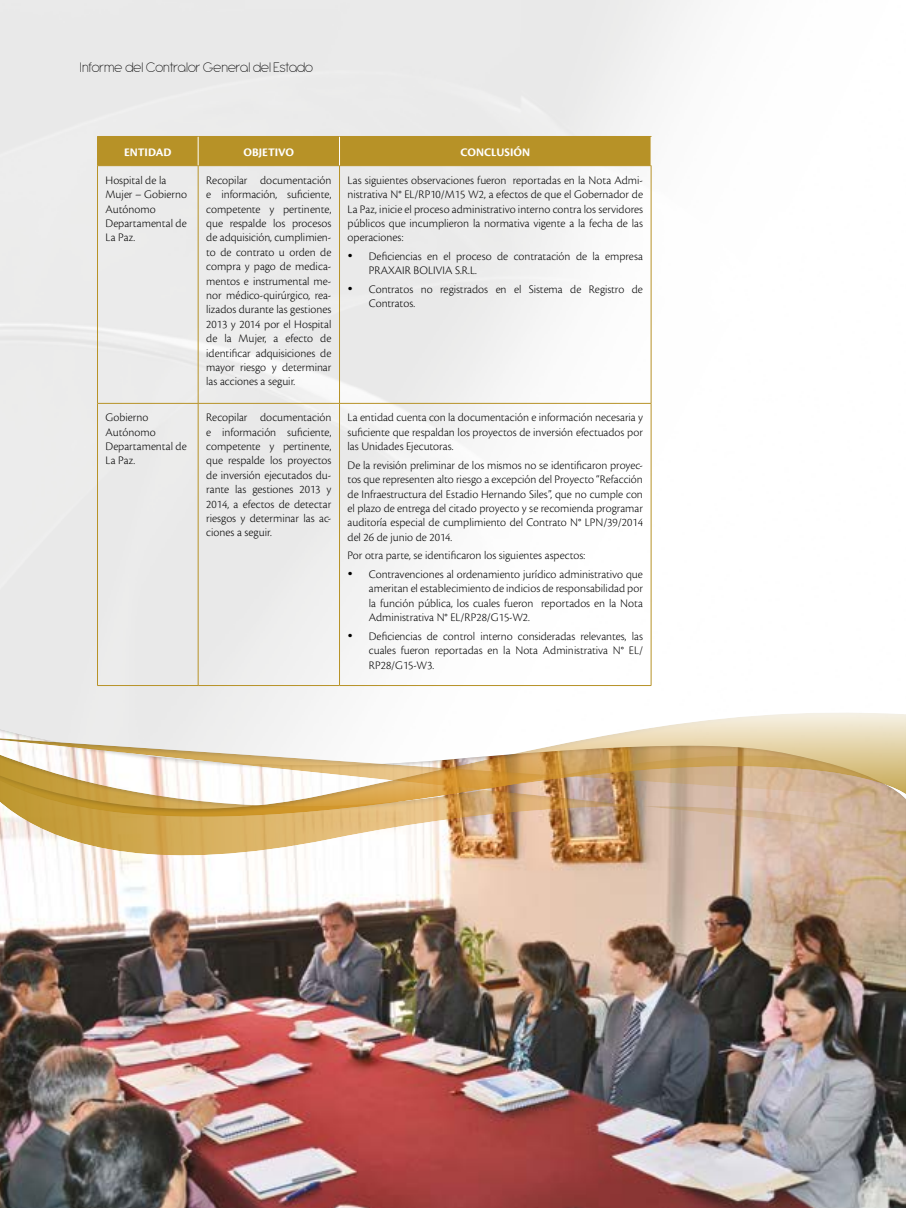
<style>
.page{position:relative;width:906px;height:1208px;background:#fff}
.page>*{position:absolute;margin:0;border:0;box-sizing:border-box;transform-origin:0 0}
.t1{font:200 15px "Antipasto";letter-spacing:-.02em;color:#000}
.t2{font:300 12px/14.4px "Cronos Pro";color:#000;text-align:justify}
.t3{font:700 12px "Cronos Pro";color:#fff}
</style>
<div class="page">
<div style="left:0;top:0;width:906px;height:1208px;background:linear-gradient(to right,#e6e6e5,#fff)"></div>
<div style="left:0;top:716px;width:906px;height:492px;background:#000;opacity:.2"></div>
<div style="left:97px;top:136px;width:554px;height:30px;background:#b79227"></div>
<hr style="left:97px;top:166px;width:1px;height:237px;background:#b79227">
<hr style="left:198px;top:166px;width:1px;height:237px;background:#b79227">
<hr style="left:339px;top:166px;width:1px;height:237px;background:#b79227">
<hr style="left:651px;top:166px;width:1px;height:237px;background:#b79227">
<hr style="left:97px;top:403px;width:101px;height:1px;background:#b79227">
<hr style="left:97px;top:403px;width:1px;height:282px;background:#b79227">
<hr style="left:198px;top:403px;width:141px;height:1px;background:#b79227">
<hr style="left:198px;top:403px;width:1px;height:282px;background:#b79227">
<hr style="left:339px;top:403px;width:312px;height:1px;background:#b79227">
<hr style="left:339px;top:403px;width:1px;height:282px;background:#b79227">
<hr style="left:651px;top:403px;width:1px;height:282px;background:#b79227">
<hr style="left:97px;top:685px;width:101px;height:1px;background:#b79227">
<hr style="left:198px;top:685px;width:141px;height:1px;background:#b79227">
<hr style="left:339px;top:685px;width:312px;height:1px;background:#b79227">
<div style="left:0;top:725px;width:905px;height:131px;background:#000;opacity:.2"></div>
<div style="left:0;top:702px;width:906px;height:115px;background:#000;opacity:.2"></div>
<p class="t1" style="left:80px;top:59px;width:235px">Informe del Contralor General del Estado</p>
<p class="t3" style="left:124px;top:145px;width:49px">ENTIDAD</p>
<p class="t3" style="left:243px;top:145px;width:52px">OBJETIVO</p>
<p class="t3" style="left:460px;top:145px;width:71px">CONCLUSIÓN</p>
<p class="t2" style="left:106px;top:173px;width:83px;text-align:left">Hospital de la<br>Mujer – Gobierno<br>Autónomo<br>Departamental de<br>La Paz.</p>
<p class="t2" style="left:206px;top:173px;width:127px">Recopilar documentación e información, suficiente, competente y pertinente, que respalde los procesos de adquisición, cumplimien&shy;to de contrato u orden de compra y pago de medica&shy;mentos e instrumental me&shy;nor médico-quirúrgico, rea&shy;lizados durante las gestiones 2013 y 2014 por el Hospital de la Mujer, a efecto de identificar adquisiciones de mayor riesgo y determinar las acciones a seguir.</p>
<p class="t2" style="left:347px;top:173px;width:297px">Las siguientes observaciones fueron reportadas en la Nota Admi&shy;nistrativa N° EL/RP10/M15 W2, a efectos de que el Gobernador de La Paz, inicie el proceso administrativo interno contra los servidores públicos que incumplieron la normativa vigente a la fecha de las operaciones:</p>
<p class="t2" style="left:369px;top:249px;width:275px;text-indent:-21px">• Deficiencias en el proceso de contratación de la empresa<br>PRAXAIR BOLIVIA S.R.L.</p>
<p class="t2" style="left:369px;top:282px;width:275px;text-indent:-21px">• Contratos no registrados en el Sistema de Registro de<br>Contratos.</p>
<p class="t2" style="left:106px;top:410px;width:83px;text-align:left">Gobierno<br>Autónomo<br>Departamental de<br>La Paz.</p>
<p class="t2" style="left:206px;top:410px;width:127px">Recopilar documentación e información suficiente, competente y pertinente, que respalde los proyectos de inversión ejecutados du&shy;rante las gestiones 2013 y 2014, a efectos de detectar riesgos y determinar las ac&shy;ciones a seguir.</p>
<p class="t2" style="left:347px;top:410px;width:297px">La entidad cuenta con la documentación e información necesaria y suficiente que respaldan los proyectos de inversión efectuados por las Unidades Ejecutoras.</p>
<p class="t2" style="left:347px;top:458px;width:297px">De la revisión preliminar de los mismos no se identificaron proyec&shy;tos que representen alto riesgo a excepción del Proyecto “Refacción de Infraestructura del Estadio Hernando Siles”, que no cumple con el plazo de entrega del citado proyecto y se recomienda programar auditoría especial de cumplimiento del Contrato N° LPN/39/2014 del 26 de junio de 2014.</p>
<p class="t2" style="left:347px;top:548px;width:239px">Por otra parte, se identificaron los siguientes aspectos:</p>
<p class="t2" style="left:369px;top:567px;width:276px;text-indent:-21px">• Contravenciones al ordenamiento jurídico administrativo que ameritan el establecimiento de indicios de responsabilidad por la función pública, los cuales fueron reportados en la Nota Administrativa N° EL/RP28/G15-W2.</p>
<p class="t2" style="left:369px;top:629px;width:276px;text-indent:-21px">• Deficiencias de control interno consideradas relevantes, las cuales fueron reportadas en la Nota Administrativa N° EL/ RP28/G15-W3.</p>
</div>
